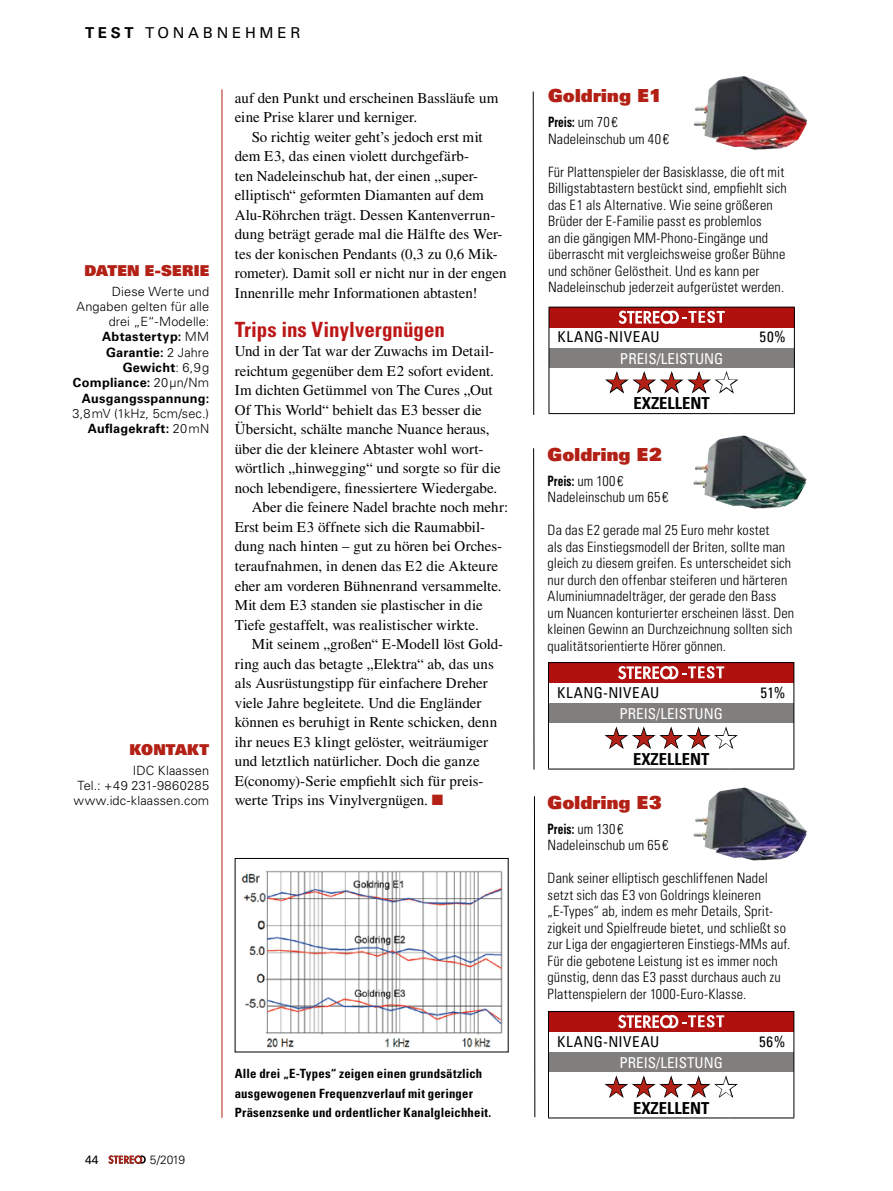
<style>
.page{position:relative;width:893px;height:1191px;background:#fff}
.page>*{position:absolute;margin:0;border:0;box-sizing:border-box;transform-origin:0 0}
.t1{font:25.5px "Zapf Dingbats ITC";color:#b32116}
.t2{font:700 condensed 21px "Univers LT Std";color:#bc1716}
.t3{font:18px "Univers LT Std X Black";letter-spacing:.01em;color:#b32116}
.t4{font:700 condensed 16.5px "Univers LT Std";color:#000}
.t5{font:15px/19.5px "Times LT Std";color:#000}
.t6{font:condensed 15px "Univers LT Std";letter-spacing:.04em;color:#000}
.t7{font:condensed 15px "Univers LT Std";color:#fff}
.t8{font:15px "Univers LT Std X Black";letter-spacing:.01em;color:#b32116}
.t9{font:15px "Univers LT Std";letter-spacing:.25em;color:#000}
.t10{font:300 condensed 14.25px/16.5px "Univers LT Std";letter-spacing:.005em;color:#000}
.t11{font:300 12.75px/15.3px "Univers LT Std";letter-spacing:.01em;color:#000;text-align:right}
.t12{font:700 condensed 12.75px/19.5px "Univers LT Std";letter-spacing:.015em;color:#000}
.t13{font:300 12px "Univers LT Std";color:#000}
.t14{font:12px "Univers LT Std";color:#000}
.s1{font-weight:700}
.s2{color:#b32116}
.s3{color:#fff}
</style>
<div class="page">
<svg style="left:108px;top:1155px;width:38px;height:8px"></svg>
<img style="left:241px;top:871px;width:262px;height:177px">
<div style="left:549px;top:307px;width:245px;height:20px;background:#b0110e"></div>
<div style="left:549px;top:348px;width:245px;height:19px;background:#817f7d"></div>
<hr style="left:794px;top:367px;width:1px;height:46px;background:#000">
<hr style="left:549px;top:307px;width:181px;height:1px;background:#000">
<hr style="left:730px;top:307px;width:65px;height:1px;background:#000">
<svg style="left:794px;top:307px;width:1px;height:60px"></svg>
<svg style="left:549px;top:307px;width:1px;height:60px"></svg>
<hr style="left:549px;top:367px;width:1px;height:46px;background:#000">
<hr style="left:549px;top:413px;width:181px;height:1px;background:#000">
<hr style="left:730px;top:413px;width:65px;height:1px;background:#000">
<svg style="left:619px;top:310px;width:106px;height:14px"></svg>
<svg style="left:605px;top:371px;width:134px;height:23px"></svg>
<div style="left:548px;top:662px;width:246px;height:21px;background:#b0110e"></div>
<div style="left:548px;top:704px;width:246px;height:19px;background:#817f7d"></div>
<hr style="left:793px;top:723px;width:1px;height:45px;background:#000">
<hr style="left:548px;top:662px;width:181px;height:1px;background:#000">
<hr style="left:729px;top:662px;width:65px;height:1px;background:#000">
<svg style="left:793px;top:663px;width:1px;height:60px"></svg>
<svg style="left:548px;top:663px;width:1px;height:60px"></svg>
<hr style="left:548px;top:723px;width:1px;height:45px;background:#000">
<hr style="left:548px;top:768px;width:181px;height:1px;background:#000">
<hr style="left:729px;top:768px;width:65px;height:1px;background:#000">
<svg style="left:618px;top:666px;width:106px;height:13px"></svg>
<svg style="left:604px;top:726px;width:134px;height:23px"></svg>
<hr style="left:533px;top:448px;width:1px;height:321px;background:#000">
<div style="left:548px;top:1011px;width:246px;height:20px;background:#b0110e"></div>
<div style="left:548px;top:1052px;width:246px;height:20px;background:#817f7d"></div>
<hr style="left:793px;top:1072px;width:1px;height:45px;background:#000">
<hr style="left:548px;top:1011px;width:181px;height:1px;background:#000">
<hr style="left:729px;top:1011px;width:65px;height:1px;background:#000">
<svg style="left:793px;top:1012px;width:1px;height:60px"></svg>
<svg style="left:548px;top:1012px;width:1px;height:60px"></svg>
<hr style="left:548px;top:1072px;width:1px;height:45px;background:#000">
<hr style="left:548px;top:1117px;width:181px;height:1px;background:#000">
<hr style="left:729px;top:1117px;width:65px;height:1px;background:#000">
<svg style="left:618px;top:1015px;width:106px;height:13px"></svg>
<svg style="left:604px;top:1075px;width:134px;height:23px"></svg>
<hr style="left:534px;top:796px;width:1px;height:321px;background:#000">
<svg style="left:532px;top:91px;width:2px;height:324px"></svg>
<img style="left:694px;top:76px;width:113px;height:74px">
<img style="left:693px;top:435px;width:114px;height:74px">
<img style="left:693px;top:787px;width:114px;height:73px">
<hr style="left:222px;top:89px;width:1px;height:1028px;background:#b32116">
<p class="t9" style="left:85px;top:24px;width:217px"><span class="s1">TEST</span> TONABNEHMER</p>
<p class="t8" style="left:84px;top:261px;width:126px">DATEN E-SERIE</p>
<p class="t11" style="left:73px;top:283px;width:138px">Diese Werte und<br>Angaben gelten für alle drei „E“-Modelle:<br><span class="s1">Abtastertyp:</span> MM<br><span class="s1">Garantie:</span> 2 Jahre<br><span class="s1">Gewicht</span>: 6,9g<br><span class="s1">Compliance:</span> 20µn/Nm<br><span class="s1">Ausgangsspannung:</span></p>
<p class="t11" style="left:72px;top:406px;width:138px">3,8mV (1kHz, 5cm/sec.)<br><span class="s1">Auflagekraft:</span> 20mN</p>
<p class="t8" style="left:130px;top:740px;width:81px">KONTAKT</p>
<p class="t11" style="left:74px;top:762px;width:137px">IDC Klaassen<br>Tel.: +49 231-9860285 www.idc-klaassen.com</p>
<p class="t5" style="left:235px;top:88px;width:265px">auf den Punkt und erscheinen Bassläufe um eine Prise klarer und kerniger.</p>
<p class="t5" style="left:235px;top:127px;width:273px;text-indent:17px">So richtig weiter geht’s jedoch erst mit dem E3, das einen violett durchgefärb-<br>ten Nadeleinschub hat, der einen „super&shy;elliptisch“ geformten Diamanten auf dem Alu-Röhrchen trägt. Dessen Kantenverrun&shy;dung beträgt gerade mal die Hälfte des Wer&shy;tes der konischen Pendants (0,3 zu 0,6 Mik&shy;rometer). Damit soll er nicht nur in der engen Innenrille mehr Informationen abtasten!</p>
<h2 class="t2" style="left:235px;top:316px;width:212px">Trips ins Vinylvergnügen</h2>
<p class="t5" style="left:235px;top:341px;width:261px">Und in der Tat war der Zuwachs im Detail-</p>
<p class="t5" style="left:235px;top:361px;width:261px">reichtum gegenüber dem E2 sofort evident.</p>
<p class="t5" style="left:235px;top:380px;width:259px">Im dichten Getümmel von The Cures „Out</p>
<p class="t5" style="left:235px;top:400px;width:249px">Of This World“ behielt das E3 besser die</p>
<p class="t5" style="left:235px;top:419px;width:256px">Übersicht, schälte manche Nuance heraus,</p>
<p class="t5" style="left:235px;top:439px;width:250px">über die der kleinere Abtaster wohl wort-</p>
<p class="t5" style="left:235px;top:458px;width:267px">wörtlich „hinwegging“ und sorgte so für die</p>
<p class="t5" style="left:235px;top:478px;width:264px">noch lebendigere, finessiertere Wiedergabe.</p>
<p class="t5" style="left:252px;top:497px;width:258px">Aber die feinere Nadel brachte noch mehr:</p>
<p class="t5" style="left:235px;top:517px;width:252px">Erst beim E3 öffnete sich die Raumabbil-</p>
<p class="t5" style="left:235px;top:536px;width:269px">dung nach hinten – gut zu hören bei Orches-</p>
<p class="t5" style="left:235px;top:556px;width:265px">teraufnahmen, in denen das E2 die Akteure</p>
<p class="t5" style="left:235px;top:575px;width:268px">eher am vorderen Bühnenrand versammelte.</p>
<p class="t5" style="left:235px;top:595px;width:249px">Mit dem E3 standen sie plastischer in die</p>
<p class="t5" style="left:235px;top:614px;width:246px">Tiefe gestaffelt, was realistischer wirkte.</p>
<p class="t5" style="left:252px;top:634px;width:252px">Mit seinem „großen“ E-Modell löst Gold-</p>
<p class="t5" style="left:235px;top:653px;width:261px">ring auch das betagte „Elektra“ ab, das uns</p>
<p class="t5" style="left:235px;top:673px;width:255px">als Ausrüstungstipp für einfachere Dreher</p>
<p class="t5" style="left:235px;top:692px;width:248px">viele Jahre begleitete. Und die Engländer</p>
<p class="t5" style="left:235px;top:712px;width:264px">können es beruhigt in Rente schicken, denn</p>
<p class="t5" style="left:235px;top:731px;width:255px">ihr neues E3 klingt gelöster, weiträumiger</p>
<p class="t5" style="left:235px;top:751px;width:246px">und letztlich natürlicher. Doch die ganze</p>
<p class="t5" style="left:235px;top:770px;width:250px">E(conomy)-Serie empfiehlt sich für preis-</p>
<p class="t5" style="left:235px;top:790px;width:210px">werte Trips ins Vinylvergnügen. <span class="s2">■</span></p>
<p class="t14" style="left:85px;top:1152px;width:15px">44</p>
<p class="t13" style="left:150px;top:1152px;width:37px">5/2019</p>
<p class="t12" style="left:235px;top:1063px;width:258px">Alle drei „E-Types“ zeigen einen grundsätzlich ausgewogenen Frequenzverlauf mit geringer<br>Präsenzsenke und ordentlicher Kanalgleichheit.</p>
<p class="t3" style="left:548px;top:84px;width:116px">Goldring E1</p>
<p class="t10" style="left:548px;top:114px;width:123px"><span class="s1">Preis:</span> um 70 €<br>Nadeleinschub um 40 €</p>
<p class="t10" style="left:548px;top:163px;width:240px">Für Plattenspieler der Basisklasse, die oft mit Billigstabtastern bestückt sind, empfiehlt sich das E1 als Alternative. Wie seine größeren Brüder der E-Familie passt es problemlos<br>an die gängigen MM-Phono-Eingänge und überrascht mit vergleichsweise großer Bühne und schöner Gelöstheit. Und es kann per Nadeleinschub jederzeit aufgerüstet werden.</p>
<p class="t6" style="left:557px;top:327px;width:104px">KLANG-NIVEAU</p>
<p class="t6" style="left:760px;top:327px;width:28px">50%</p>
<p class="t7" style="left:620px;top:349px;width:105px">PREIS/LEISTUNG</p>
<h1 class="t1" style="left:606px;top:370px;width:132px">★★★★<span class="s3">★</span></h1>
<p class="t4" style="left:634px;top:393px;width:78px">EXZELLENT</p>
<p class="t3" style="left:548px;top:442px;width:116px">Goldring E2</p>
<p class="t10" style="left:548px;top:472px;width:122px"><span class="s1">Preis:</span> um 100 €<br>Nadeleinschub um 65 €</p>
<p class="t10" style="left:548px;top:522px;width:248px">Da das E2 gerade mal 25 Euro mehr kostet<br>als das Einstiegsmodell der Briten, sollte man gleich zu diesem greifen. Es unterscheidet sich nur durch den offenbar steiferen und härteren Aluminiumnadelträger, der gerade den Bass um Nuancen konturierter erscheinen lässt. Den kleinen Gewinn an Durchzeichnung sollten sich qualitätsorientierte Hörer gönnen.</p>
<p class="t6" style="left:557px;top:683px;width:104px">KLANG-NIVEAU</p>
<p class="t6" style="left:761px;top:683px;width:26px">51%</p>
<p class="t7" style="left:619px;top:704px;width:105px">PREIS/LEISTUNG</p>
<h1 class="t1" style="left:606px;top:726px;width:132px">★★★★<span class="s3">★</span></h1>
<p class="t4" style="left:633px;top:749px;width:78px">EXZELLENT</p>
<p class="t3" style="left:548px;top:790px;width:116px">Goldring E3</p>
<p class="t10" style="left:548px;top:820px;width:122px"><span class="s1">Preis:</span> um 130 €<br>Nadeleinschub um 65 €</p>
<p class="t10" style="left:548px;top:870px;width:244px">Dank seiner elliptisch geschliffenen Nadel setzt sich das E3 von Goldrings kleineren „E-Types“ ab, indem es mehr Details, Sprit&shy;zigkeit und Spielfreude bietet, und schließt so zur Liga der engagierteren Einstiegs-MMs auf.<br>Für die gebotene Leistung ist es immer noch günstig, denn das E3 passt durchaus auch zu Plattenspielern der 1000-Euro-Klasse.</p>
<p class="t6" style="left:557px;top:1032px;width:104px">KLANG-NIVEAU</p>
<p class="t6" style="left:759px;top:1032px;width:28px">56%</p>
<p class="t7" style="left:619px;top:1053px;width:105px">PREIS/LEISTUNG</p>
<h1 class="t1" style="left:606px;top:1075px;width:132px">★★★★<span class="s3">★</span></h1>
<p class="t4" style="left:633px;top:1097px;width:78px">EXZELLENT</p>
</div>
